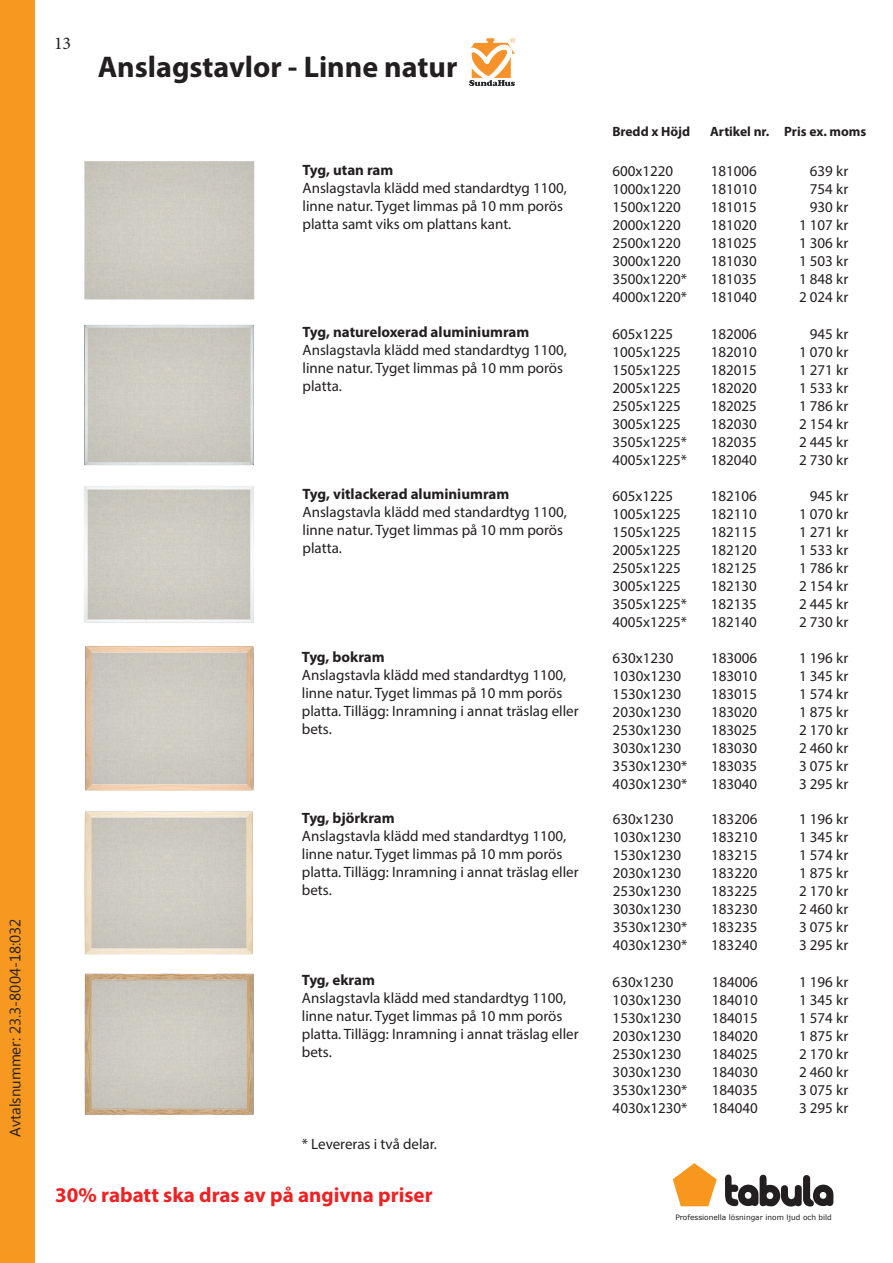
<style>
.page{position:relative;width:893px;height:1263px;background:#fff}
.page>*{position:absolute;margin:0;border:0;box-sizing:border-box;transform-origin:0 0}
.t1{font:700 30px "Myriad Pro";color:#231f20}
.t2{font:700 21px "Myriad Pro";color:#ee2123}
.t3{font:18px "Minion Pro";color:#231f20}
.t4{font:15px/18px "Myriad Pro";color:#231f20}
.t5{font:700 15px "Myriad Pro";color:#231f20}
.t6{font:15px "Myanmar Text";color:#231f20}
.t7{font:700 13.5px "Myriad Pro";color:#231f20}
.t8{font:7.35px "Verdana";color:#231f20}
</style>
<div class="page">
<div style="left:0;top:0;width:34px;height:1263px;background:#f79821"></div>
<svg style="left:673px;top:1163px;width:44px;height:43px"></svg>
<svg style="left:725px;top:1174px;width:108px;height:33px"></svg>
<img style="left:84px;top:811px;width:169px;height:144px">
<img style="left:84px;top:646px;width:170px;height:145px">
<img style="left:84px;top:973px;width:170px;height:143px">
<div style="left:84px;top:161px;width:171px;height:139px;background:#ccc9bf"></div>
<img style="left:84px;top:486px;width:170px;height:137px">
<img style="left:84px;top:324px;width:170px;height:142px">
<img style="left:470px;top:38px;width:44px;height:47px">
<p class="t6" style="left:6px;top:1137px;width:220px;rotate:-90deg">Avtalsnummer: 23.3-8004-18:032</p>
<p class="t3" style="left:54px;top:31px;width:19px">13</p>
<h1 class="t1" style="left:98px;top:47px;width:361px">Anslagstavlor - Linne natur</h1>
<p class="t5" style="left:303px;top:161px;width:92px">Tyg, utan ram</p>
<p class="t4" style="left:303px;top:179px;width:266px">Anslagstavla klädd med standardtyg 1100, linne natur. Tyget limmas på 10 mm porös platta samt viks om plattans kant.</p>
<p class="t5" style="left:303px;top:322px;width:228px">Tyg, natureloxerad aluminiumram</p>
<p class="t4" style="left:303px;top:341px;width:266px">Anslagstavla klädd med standardtyg 1100, linne natur. Tyget limmas på 10 mm porös platta.</p>
<p class="t5" style="left:303px;top:484px;width:208px">Tyg, vitlackerad aluminiumram</p>
<p class="t4" style="left:303px;top:503px;width:266px">Anslagstavla klädd med standardtyg 1100, linne natur. Tyget limmas på 10 mm porös platta.</p>
<p class="t5" style="left:302px;top:647px;width:84px">Tyg, bokram</p>
<p class="t4" style="left:302px;top:666px;width:278px">Anslagstavla klädd med standardtyg 1100, linne natur. Tyget limmas på 10 mm porös platta. Tillägg: Inramning i annat träslag eller bets.</p>
<p class="t5" style="left:302px;top:808px;width:94px">Tyg, björkram</p>
<p class="t4" style="left:302px;top:827px;width:278px">Anslagstavla klädd med standardtyg 1100, linne natur. Tyget limmas på 10 mm porös platta. Tillägg: Inramning i annat träslag eller bets.</p>
<p class="t5" style="left:302px;top:970px;width:75px">Tyg, ekram</p>
<p class="t4" style="left:302px;top:989px;width:278px">Anslagstavla klädd med standardtyg 1100, linne natur. Tyget limmas på 10 mm porös platta. Tillägg: Inramning i annat träslag eller bets.</p>
<p class="t4" style="left:302px;top:1134px;width:137px">* Levereras i två delar.</p>
<h2 class="t2" style="left:55px;top:1181px;width:379px">30% rabatt ska dras av på angivna priser</h2>
<p class="t7" style="left:612px;top:123px;width:79px">Bredd x Höjd</p>
<p class="t7" style="left:710px;top:123px;width:158px">Artikel nr. Pris ex. moms</p>
<p class="t4" style="left:612px;top:162px;width:76px">600x1220<br>1000x1220<br>1500x1220<br>2000x1220<br>2500x1220<br>3000x1220<br>3500x1220*<br>4000x1220*</p>
<p class="t4" style="left:711px;top:162px;width:48px;text-align:justify">181006<br>181010<br>181015<br>181020<br>181025<br>181030<br>181035<br>181040</p>
<p class="t4" style="left:612px;top:325px;width:76px">605x1225<br>1005x1225<br>1505x1225<br>2005x1225<br>2505x1225<br>3005x1225<br>3505x1225*<br>4005x1225*</p>
<p class="t4" style="left:612px;top:487px;width:76px">605x1225<br>1005x1225<br>1505x1225<br>2005x1225<br>2505x1225<br>3005x1225<br>3505x1225*<br>4005x1225*</p>
<p class="t4" style="left:613px;top:649px;width:76px">630x1230<br>1030x1230<br>1530x1230<br>2030x1230<br>2530x1230<br>3030x1230<br>3530x1230*<br>4030x1230*</p>
<p class="t4" style="left:711px;top:325px;width:48px;text-align:justify">182006<br>182010<br>182015<br>182020<br>182025<br>182030<br>182035<br>182040</p>
<p class="t4" style="left:711px;top:487px;width:48px;text-align:justify">182106<br>182110<br>182115<br>182120<br>182125<br>182130<br>182135<br>182140</p>
<p class="t4" style="left:711px;top:649px;width:48px;text-align:justify">183006<br>183010<br>183015<br>183020<br>183025<br>183030<br>183035<br>183040</p>
<p class="t4" style="left:613px;top:810px;width:76px">630x1230<br>1030x1230<br>1530x1230<br>2030x1230<br>2530x1230<br>3030x1230<br>3530x1230*<br>4030x1230*</p>
<p class="t4" style="left:711px;top:810px;width:48px;text-align:justify">183206<br>183210<br>183215<br>183220<br>183225<br>183230<br>183235<br>183240</p>
<p class="t4" style="left:613px;top:973px;width:76px">630x1230<br>1030x1230<br>1530x1230<br>2030x1230<br>2530x1230<br>3030x1230<br>3530x1230*<br>4030x1230*</p>
<p class="t4" style="left:712px;top:973px;width:48px;text-align:justify">184006<br>184010<br>184015<br>184020<br>184025<br>184030<br>184035<br>184040</p>
<p class="t4" style="left:799px;top:162px;width:51px;text-align:right">639 kr<br>754 kr<br>930 kr<br>1 107 kr<br>1 306 kr<br>1 503 kr<br>1 848 kr<br>2 024 kr</p>
<p class="t4" style="left:799px;top:325px;width:51px;text-align:justify;text-indent:11px">945 kr 1 070 kr 1 271 kr 1 533 kr 1 786 kr 2 154 kr 2 445 kr 2 730 kr</p>
<p class="t4" style="left:799px;top:487px;width:51px;text-align:justify;text-indent:11px">945 kr 1 070 kr 1 271 kr 1 533 kr 1 786 kr 2 154 kr 2 445 kr 2 730 kr</p>
<p class="t4" style="left:799px;top:649px;width:51px;text-align:justify">1 196 kr 1 345 kr 1 574 kr 1 875 kr 2 170 kr 2 460 kr 3 075 kr 3 295 kr</p>
<p class="t4" style="left:799px;top:810px;width:51px;text-align:justify">1 196 kr 1 345 kr 1 574 kr 1 875 kr 2 170 kr 2 460 kr 3 075 kr 3 295 kr</p>
<p class="t4" style="left:799px;top:973px;width:51px;text-align:justify">1 196 kr 1 345 kr 1 574 kr 1 875 kr 2 170 kr 2 460 kr 3 075 kr 3 295 kr</p>
<p class="t8" style="left:675px;top:1213px;width:158px">Professionella lösningar inom ljud och bild</p>
</div>
